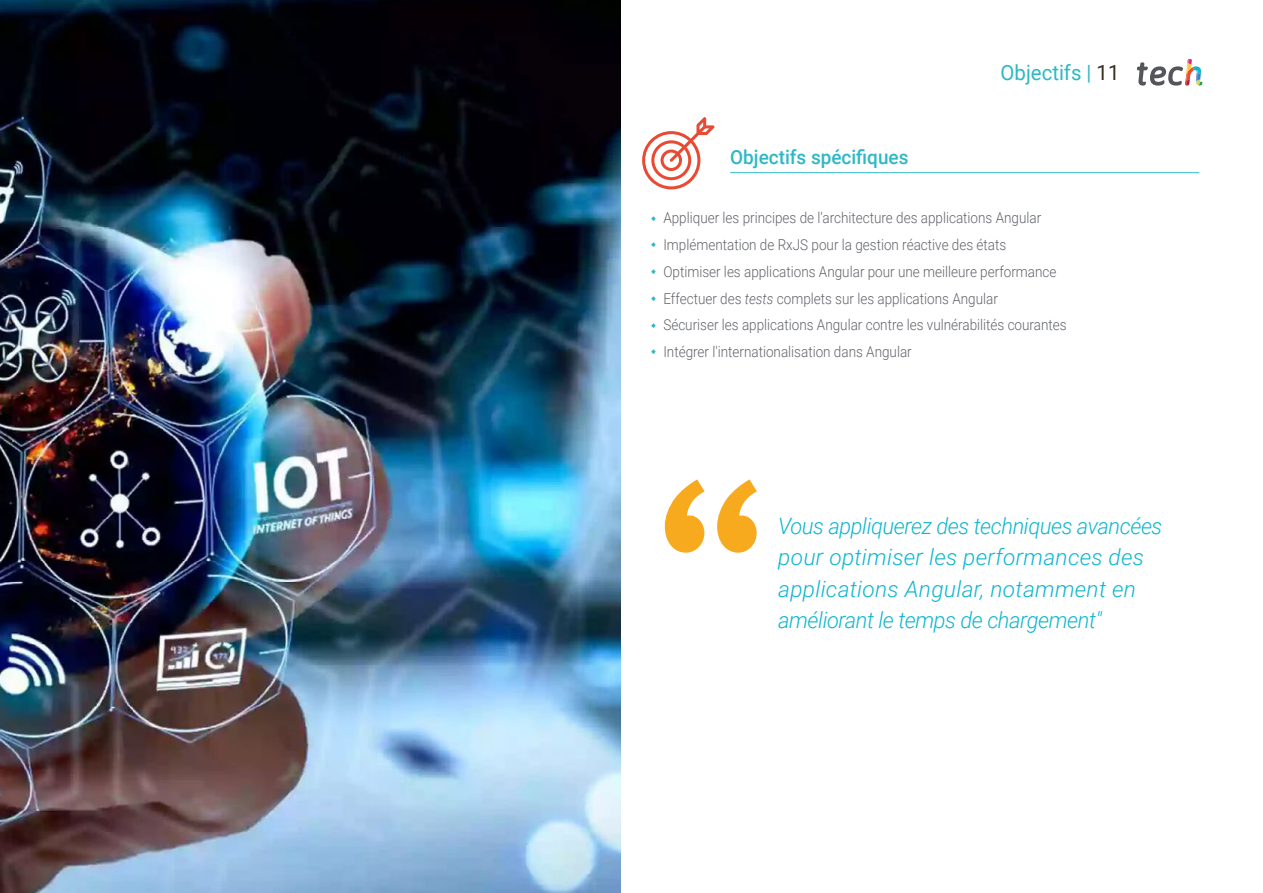
<style>
.page{position:relative;width:1263px;height:893px;background:#fff}
.page>*{position:absolute;margin:0;border:0;box-sizing:border-box;transform-origin:0 0}
.t1{font:italic 300 22.5px/31.5px "Roboto";letter-spacing:-.02em;color:#0fb6cf}
.t2{font:21px "Roboto";color:#2db8c5}
.t3{font:500 19.5px "Roboto";color:#2db8c5}
.t4{font:300 15px/26.7px "Roboto";color:#61646a;scale:.9 1}
.s1{color:#312e20}
.s2{font-style:italic}
</style>
<div class="page">
<hr style="left:730px;top:172px;width:469px;height:1px;background:#2db8c5">
<svg style="left:642px;top:117px;width:72px;height:72px"></svg>
<img style="left:0;top:0;width:621px;height:893px">
<svg style="left:665px;top:479px;width:92px;height:74px"></svg>
<svg style="left:1137px;top:59px;width:65px;height:27px"></svg>
<h3 class="t3" style="left:730px;top:144px;width:180px">Objectifs spécifiques</h3>
<h2 class="t2" style="left:1000px;top:57px;width:120px">Objectifs | <span class="s1">11</span></h2>
<p class="t4" style="left:663px;top:204px;width:450px">Appliquer les principes de l'architecture des applications Angular Implémentation de RxJS pour la gestion réactive des états Optimiser les applications Angular pour une meilleure performance Effectuer des <span class="s2">tests</span> complets sur les applications Angular<br>Sécuriser les applications Angular contre les vulnérabilités courantes Intégrer l'internationalisation dans Angular</p>
<h1 class="t1" style="left:778px;top:509px;width:386px">Vous appliquerez des techniques avancées pour optimiser les performances des applications Angular, notamment en améliorant le temps de chargement"</h1>
</div>
